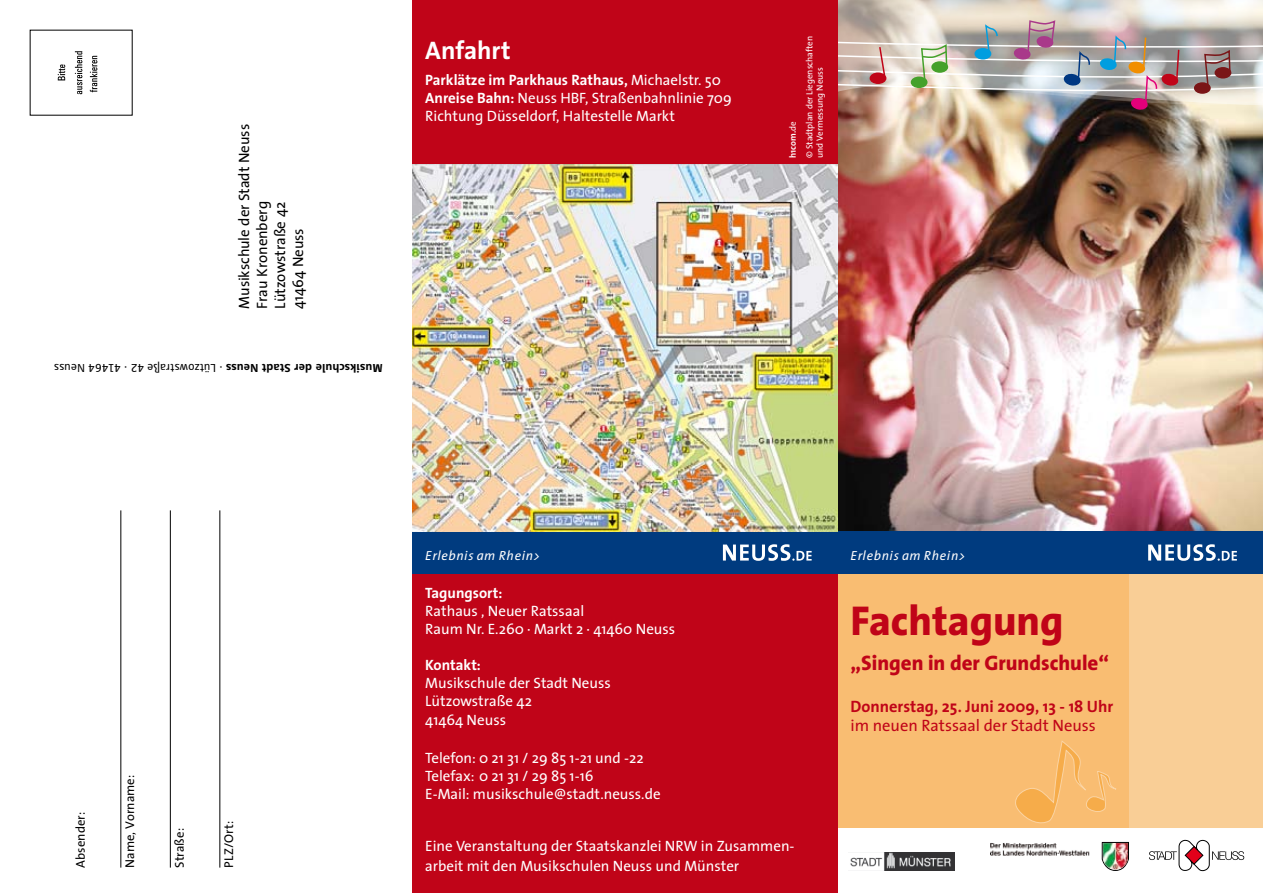
<style>
.page{position:relative;width:1263px;height:893px;background:#fff}
.page>*{position:absolute;margin:0;border:0;box-sizing:border-box;transform-origin:0 0}
.t1{font:800 42px "Thesis Sans";color:#c00418}
.t2{font:700 25.5px "Thesis Sans";color:#fff}
.t3{font:800 21px "Thesis Sans";color:#c00418}
.t4{font:700 16.5px "Thesis Sans";color:#c00418}
.t5{font:16.5px "Thesis Sans";color:#c00418}
.t6{font:15px/18px "Thesis Sans";color:#fff}
.t7{font:15px/18px "Thesis Sans";letter-spacing:-.005em;color:#000}
.t8{font:700 15px "Thesis Sans";color:#fff}
.t9{font:italic 13.2px "Thesis Sans";color:#fff}
.t10{font:12.75px "Thesis Sans";color:#000}
.t11{font:12px "RWE Corporate";color:#000}
.t12{font:9px/16.5px "Thesis Sans";color:#fff}
.s1{font-weight:700}
</style>
<div class="page">
<div style="left:838px;top:0;width:425px;height:828px;background:#f9bd72"></div>
<div style="left:1129px;top:574px;width:134px;height:254px;background:#f9ce96"></div>
<svg style="left:1149px;top:840px;width:95px;height:31px"></svg>
<img style="left:838px;top:149px;width:425px;height:382px">
<img style="left:29px;top:69px;width:1234px;height:80px">
<img style="left:268px;top:0;width:995px;height:110px">
<hr style="left:121px;top:510px;width:1px;height:358px;background:#000">
<hr style="left:170px;top:510px;width:1px;height:358px;background:#000">
<hr style="left:220px;top:510px;width:1px;height:358px;background:#000">
<svg style="left:90px;top:56px;width:7px;height:36px"></svg>
<svg style="left:75px;top:51px;width:7px;height:43px"></svg>
<svg style="left:58px;top:65px;width:7px;height:15px"></svg>
<svg style="left:1015px;top:741px;width:101px;height:83px"></svg>
<img style="left:850px;top:853px;width:105px;height:17px">
<img style="left:990px;top:843px;width:100px;height:13px">
<div style="left:412px;top:543px;width:426px;height:350px;background:#c00418"></div>
<div style="left:412px;top:531px;width:851px;height:43px;background:#003b7f"></div>
<svg style="left:1148px;top:544px;width:89px;height:17px"></svg>
<svg style="left:723px;top:544px;width:89px;height:17px"></svg>
<div style="left:412px;top:0;width:426px;height:175px;background:#c00418"></div>
<img style="left:412px;top:165px;width:426px;height:366px">
<svg style="left:1102px;top:841px;width:27px;height:30px"></svg>
<img style="left:1103px;top:843px;width:25px;height:27px">
<p class="t7" style="left:236px;top:309px;width:186px;rotate:-90deg">Musikschule der Stadt Neuss<br>Frau Kronenberg<br>Lützowstraße 42<br>41464 Neuss</p>
<p class="t11" style="left:383px;top:375px;width:330px;rotate:-180deg"><span class="s1">Musikschule der Stadt Neuss</span> · Lützowstraße 42 · 41464 Neuss</p>
<h2 class="t2" style="left:425px;top:36px;width:87px">Anfahrt</h2>
<p class="t6" style="left:425px;top:71px;width:308px"><span class="s1">Parklätze im Parkhaus Rathaus,</span> Michaelstr. 50<br><span class="s1">Anreise Bahn:</span> Neuss HBF, Straßenbahnlinie 709<br>Richtung Düsseldorf, Haltestelle Markt</p>
<p class="t12" style="left:785px;top:158px;width:124px;rotate:-90deg"><span class="s1">h1com.</span>de<br>© Stadtplan der Liegenschaften</p>
<p class="t12" style="left:812px;top:158px;width:93px;rotate:-90deg">und Vermessung Neuss</p>
<p class="t10" style="left:74px;top:868px;width:57px;rotate:-90deg">Absender:</p>
<p class="t10" style="left:123px;top:868px;width:94px;rotate:-90deg">Name, Vorname:</p>
<p class="t10" style="left:173px;top:868px;width:41px;rotate:-90deg">Straße:</p>
<p class="t10" style="left:222px;top:868px;width:49px;rotate:-90deg">PLZ/Ort:</p>
<p class="t9" style="left:425px;top:548px;width:117px">Erlebnis am Rhein&gt;</p>
<p class="t9" style="left:850px;top:548px;width:117px">Erlebnis am Rhein&gt;</p>
<p class="t8" style="left:425px;top:584px;width:79px">Tagungsort:</p>
<p class="t6" style="left:425px;top:603px;width:251px">Rathaus , Neuer Ratssaal<br>Raum Nr. E.260 · Markt 2 · 41460 Neuss</p>
<p class="t8" style="left:425px;top:656px;width:57px">Kontakt:</p>
<p class="t6" style="left:425px;top:675px;width:187px">Musikschule der Stadt Neuss<br>Lützowstraße 42</p>
<p class="t6" style="left:425px;top:712px;width:82px">41464 Neuss</p>
<p class="t6" style="left:425px;top:750px;width:237px">Telefon: 0 21 31 / 29 85 1-21 und -22<br>Telefax: 0 21 31 / 29 85 1-16<br>E-Mail: musikschule@stadt.neuss.de</p>
<p class="t6" style="left:425px;top:837px;width:371px;line-height:19.5px">Eine Veranstaltung der Staatskanzlei NRW in Zusammen&shy;arbeit mit den Musikschulen Neuss und Münster</p>
<h1 class="t1" style="left:850px;top:597px;width:215px">Fachtagung</h1>
<h3 class="t3" style="left:850px;top:651px;width:260px">„Singen in der Grundschule“</h3>
<p class="t4" style="left:850px;top:697px;width:264px">Donnerstag, 25. Juni 2009, 13 - 18 Uhr</p>
<p class="t5" style="left:850px;top:717px;width:247px">im neuen Ratssaal der Stadt Neuss</p>
</div>
